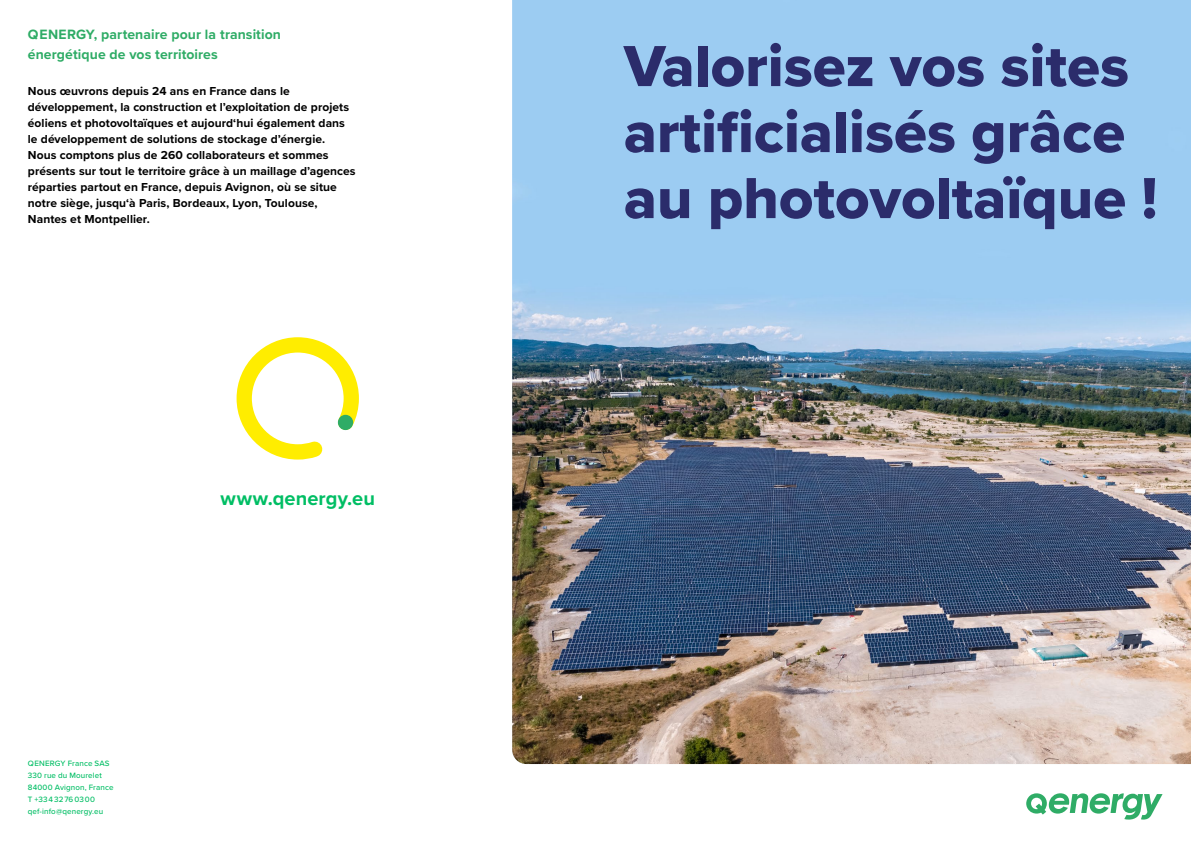
<style>
.page{position:relative;width:1191px;height:842px;background:#fff}
.page>*{position:absolute;margin:0;border:0;box-sizing:border-box;transform-origin:0 0}
.t1{font:60px/66px "Proxima Nova Extrabld";color:#2b2c6b}
.t2{font:700 20px "Proxima Nova";letter-spacing:.005em;color:#00be64}
.t3{font:700 14px/20px "Proxima Nova";letter-spacing:.005em;color:#2fac66}
.t4{font:700 12px/16px "Proxima Nova";letter-spacing:.005em;color:#000}
.t5{font:500 8px/12px "Proxima Nova";letter-spacing:.015em;color:#00be64}
</style>
<div class="page">
<img style="left:512px;top:0;width:679px;height:764px">
<svg style="left:1026px;top:793px;width:136px;height:26px"></svg>
<svg style="left:236px;top:337px;width:123px;height:123px"></svg>
<div style="left:338px;top:415px;width:15px;height:15px;background:#2fac66;border-radius:50%"></div>
<p class="t3" style="left:28px;top:24px;width:255px">Q ENERGY, partenaire pour la transition énergétique de vos territoires</p>
<p class="t4" style="left:28px;top:83px;width:329px">Nous œuvrons depuis 24 ans en France dans le développement, la construction et l’exploitation de projets éoliens et photovoltaïques et aujourd‘hui également dans le développement de solutions de stockage d’énergie.<br>Nous comptons plus de 260 collaborateurs et sommes présents sur tout le territoire grâce à un maillage d’agences réparties partout en France, depuis Avignon, où se situe notre siège, jusqu‘à Paris, Bordeaux, Lyon, Toulouse, Nantes et Montpellier.</p>
<p class="t5" style="left:28px;top:757px;width:87px">Q ENERGY France SAS<br>330 rue du Mourelet<br>84000 Avignon, France<br>T +33 4 32 76 03 00 qef-info@qenergy.eu</p>
<h2 class="t2" style="left:220px;top:483px;width:156px">www.qenergy.eu</h2>
<h1 class="t1" style="left:624px;top:32px;width:535px">Valorisez vos sites artificialisés grâce au photovoltaïque !</h1>
</div>
